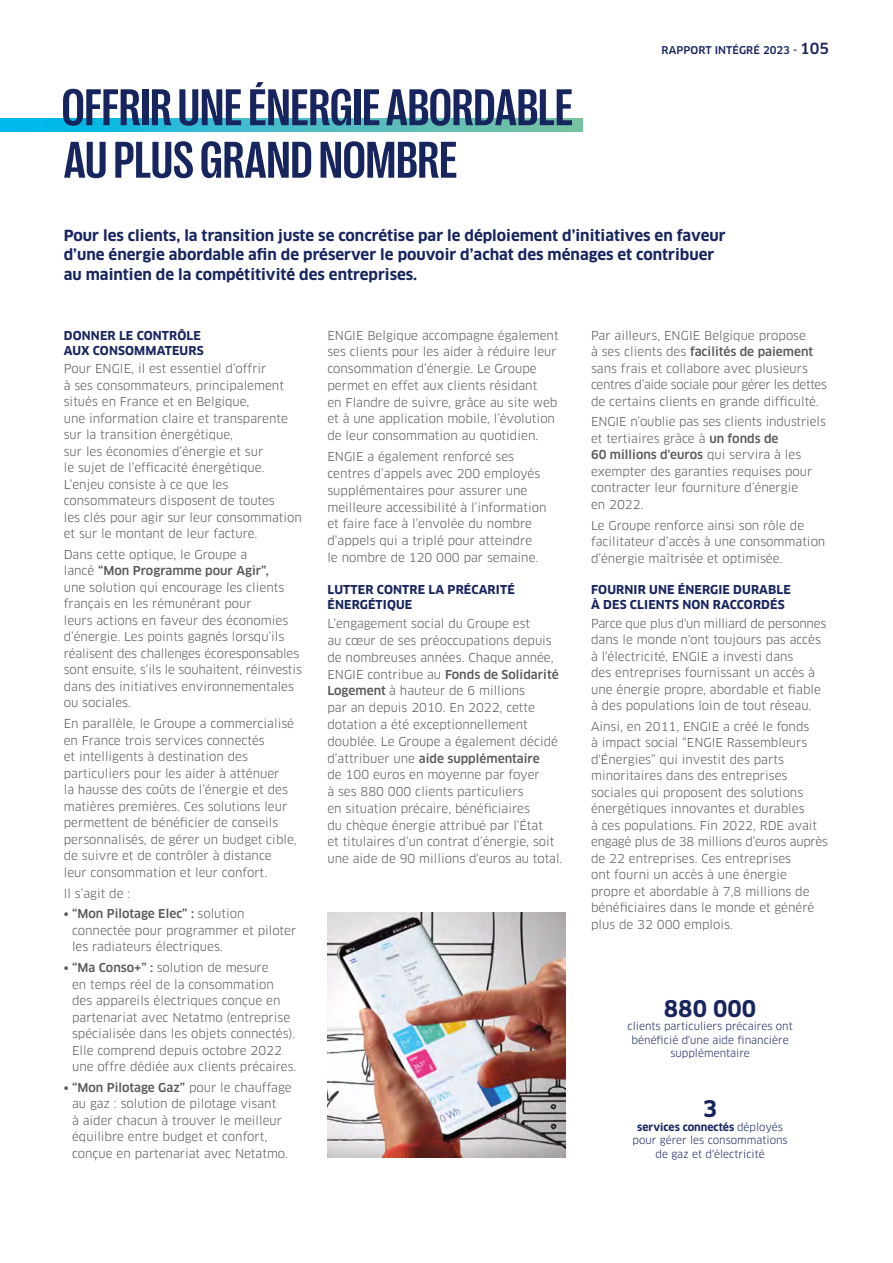
<style>
.page{position:relative;width:893px;height:1263px;background:#fff}
.page>*{position:absolute;margin:0;border:0;box-sizing:border-box;transform-origin:0 0}
.t1{font:700 condensed 52.5px/52.5px "Right Grotesk";color:#17255f}
.t2{font:700 22.5px "Clan OT";color:#17255f}
.t3{font:700 15px/19.5px "Clan OT";color:#17255f}
.t4{font:12px/16.5px "Clan OT";color:#575756}
.t5{font:700 12px/15px "Clan OT";letter-spacing:.01em;color:#17255f}
.t6{font:10.5px/13.5px "Clan OT";color:#17255f;text-align:center}
.t7{font:500 10.5px "Clan OT";letter-spacing:.01em;color:#17255f}
.s1{font-size:15px}
.s2{font-weight:500}
.s3{font-weight:700}
</style>
<div class="page">
<svg style="left:0;top:118px;width:582px;height:14px;background:#40bcc7"></svg>
<img style="left:327px;top:912px;width:239px;height:246px">
<h1 class="t1" style="left:62px;top:81px;width:513px">OFFRIR UNE ÉNERGIE ABORDABLE<br>AU PLUS GRAND NOMBRE</h1>
<p class="t7" style="left:661px;top:44px;width:169px">RAPPORT INTÉGRÉ 2023 - <span class="s1">105</span></p>
<p class="t3" style="left:64px;top:225px;width:663px">Pour les clients, la transition juste se concrétise par le déploiement d’initiatives en faveur d’une énergie abordable afin de préserver le pouvoir d’achat des ménages et contribuer au maintien de la compétitivité des entreprises.</p>
<p class="t5" style="left:64px;top:328px;width:141px">DONNER LE CONTRÔLE<br>AUX CONSOMMATEURS</p>
<p class="t4" style="left:64px;top:360px;width:240px">Pour ENGIE, il est essentiel d’offrir<br>à ses consommateurs, principalement situés en France et en Belgique,<br>une information claire et transparente sur la transition énergétique,<br>sur les économies d’énergie et sur<br>le sujet de l’efficacité énergétique.<br>L’enjeu consiste à ce que les consommateurs disposent de toutes<br>les clés pour agir sur leur consommation et sur le montant de leur facture.</p>
<p class="t4" style="left:64px;top:546px;width:240px">Dans cette optique, le Groupe a<br>lancé <span class="s2">“Mon Programme pour Agir”,<br></span>une solution qui encourage les clients français en les rémunérant pour<br>leurs actions en faveur des économies d’énergie. Les points gagnés lorsqu’ils réalisent des challenges écoresponsables sont ensuite, s’ils le souhaitent, réinvestis dans des initiatives environnementales ou sociales.</p>
<p class="t4" style="left:64px;top:715px;width:234px">En parallèle, le Groupe a commercialisé en France trois services connectés<br>et intelligents à destination des particuliers pour les aider à atténuer<br>la hausse des coûts de l’énergie et des matières premières. Ces solutions leur permettent de bénéficier de conseils personnalisés, de gérer un budget cible, de suivre et de contrôler à distance leur consommation et leur confort.</p>
<p class="t4" style="left:64px;top:885px;width:68px">Il s’agit de :</p>
<p class="t4" style="left:72px;top:905px;width:226px;text-indent:-8px"><span class="s2">• “Mon Pilotage Elec” :</span> solution connectée pour programmer et piloter les radiateurs électriques.</p>
<p class="t4" style="left:72px;top:959px;width:226px;text-indent:-8px"><span class="s2">• “Ma Conso+” :</span> solution de mesure<br>en temps réel de la consommation des appareils électriques conçue en partenariat avec Netatmo (entreprise spécialisée dans les objets connectés).<br>Elle comprend depuis octobre 2022 une offre dédiée aux clients précaires.</p>
<p class="t4" style="left:72px;top:1079px;width:221px;text-indent:-8px"><span class="s2">• “Mon Pilotage Gaz”</span> pour le chauffage au gaz : solution de pilotage visant<br>à aider chacun à trouver le meilleur équilibre entre budget et confort, conçue en partenariat avec Netatmo.</p>
<p class="t4" style="left:327px;top:327px;width:233px">ENGIE Belgique accompagne également ses clients pour les aider à réduire leur consommation d’énergie. Le Groupe permet en effet aux clients résidant<br>en Flandre de suivre, grâce au site web et à une application mobile, l’évolution de leur consommation au quotidien.</p>
<p class="t4" style="left:327px;top:448px;width:220px">ENGIE a également renforcé ses centres d’appels avec 200 employés supplémentaires pour assurer une meilleure accessibilité à l’information et faire face à l’envolée du nombre d’appels qui a triplé pour atteindre<br>le nombre de 120 000 par semaine.</p>
<p class="t5" style="left:327px;top:582px;width:189px">LUTTER CONTRE LA PRÉCARITÉ<br>ÉNERGÉTIQUE</p>
<p class="t4" style="left:327px;top:615px;width:237px">L’engagement social du Groupe est<br>au cœur de ses préoccupations depuis de nombreuses années. Chaque année, ENGIE contribue au <span class="s2">Fonds de Solidarité Logement</span> à hauteur de 6 millions<br>par an depuis 2010. En 2022, cette dotation a été exceptionnellement doublée. Le Groupe a également décidé d’attribuer une <span class="s2">aide supplémentaire<br></span>de 100 euros en moyenne par foyer<br>à ses 880 000 clients particuliers<br>en situation précaire, bénéficiaires<br>du chèque énergie attribué par l’État<br>et titulaires d’un contrat d’énergie, soit une aide de 90 millions d'euros au total.</p>
<p class="t4" style="left:591px;top:327px;width:237px">Par ailleurs, ENGIE Belgique propose<br>à ses clients des <span class="s2">facilités de paiement </span>sans frais et collabore avec plusieurs centres d’aide sociale pour gérer les dettes de certains clients en grande difficulté.</p>
<p class="t4" style="left:591px;top:414px;width:236px">ENGIE n’oublie pas ses clients industriels et tertiaires grâce à <span class="s2">un fonds de<br>60 millions d'euros</span> qui servira à les exempter des garanties requises pour contracter leur fourniture d’énergie<br>en 2022.</p>
<p class="t4" style="left:591px;top:517px;width:236px">Le Groupe renforce ainsi son rôle de facilitateur d’accès à une consommation d’énergie maîtrisée et optimisée.</p>
<p class="t5" style="left:591px;top:582px;width:201px">FOURNIR UNE ÉNERGIE DURABLE<br>À DES CLIENTS NON RACCORDÉS</p>
<p class="t4" style="left:591px;top:615px;width:237px">Parce que plus d'un milliard de personnes dans le monde n'ont toujours pas accès à l'électricité, ENGIE a investi dans<br>des entreprises fournissant un accès à une énergie propre, abordable et fiable à des populations loin de tout réseau.</p>
<p class="t4" style="left:591px;top:718px;width:238px">Ainsi, en 2011, ENGIE a créé le fonds<br>à impact social “ENGIE Rassembleurs d'Énergies” qui investit des parts minoritaires dans des entreprises sociales qui proposent des solutions énergétiques innovantes et durables<br>à ces populations. Fin 2022, RDE avait engagé plus de 38 millions d’euros auprès de 22 entreprises. Ces entreprises<br>ont fourni un accès à une énergie propre et abordable à 7,8 millions de bénéficiaires dans le monde et généré plus de 32 000 emplois.</p>
<h2 class="t2" style="left:664px;top:995px;width:94px">880 000</h2>
<p class="t6" style="left:627px;top:1019px;width:167px">clients particuliers précaires ont bénéficié d'une aide financière supplémentaire</p>
<h2 class="t2" style="left:703px;top:1096px;width:16px">3</h2>
<p class="t6" style="left:633px;top:1120px;width:157px"><span class="s3">services connectés</span> déployés pour gérer les consommations de gaz et d'électricité</p>
</div>
